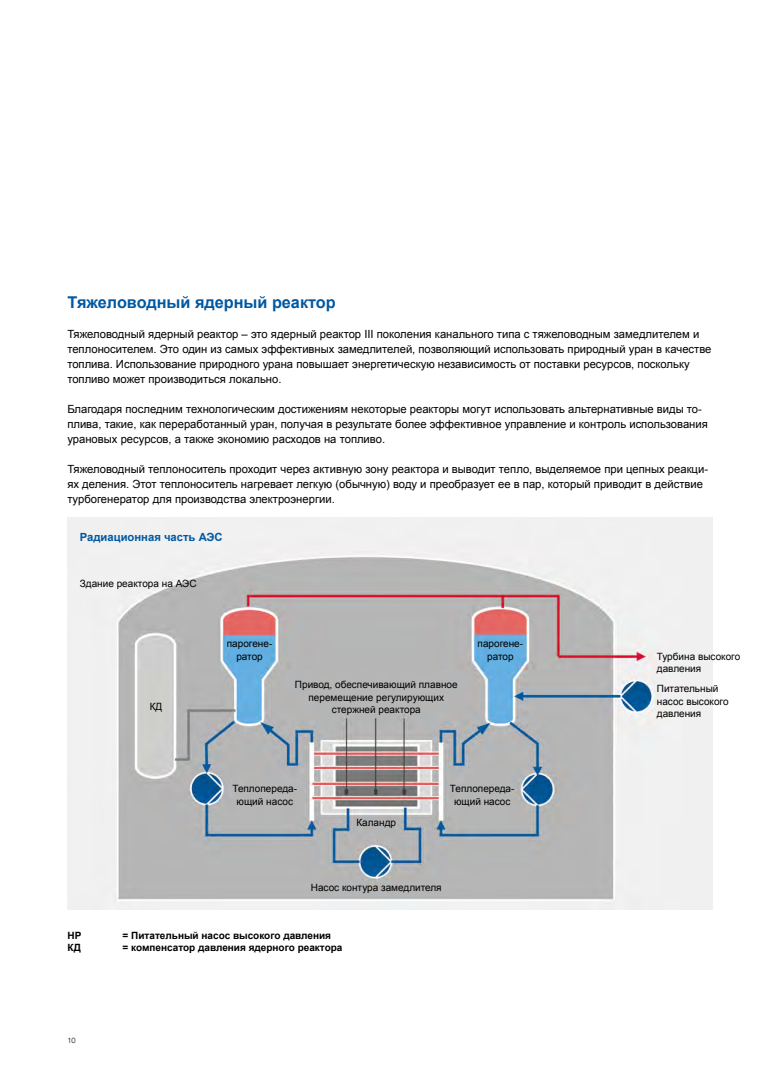
<style>
.page{position:relative;width:780px;height:1081px;background:#fff}
.page>*{position:absolute;margin:0;border:0;box-sizing:border-box;transform-origin:0 0}
.Title-2{font:700 16.25px "Arial";color:#0058a2}
.Body_text{font:11.25px/15px "Arial";color:#000}
.Body_text-2{font:700 11.25px "Arial";color:#0058a2}
.t1{font:10px/12.5px "Arial";color:#000;text-align:center}
.t2{font:700 10px "Arial";color:#000}
.t3{font:300 7.5px "Helvetica Neue LT Com";color:#000}
</style>
<div class="page">
<img style="left:67px;top:517px;width:645px;height:392px">
<p class="Title-2" style="left:67px;top:292px;width:270px">Тяжеловодный ядерный реактор</p>
<p class="Body_text" style="left:67px;top:327px;width:645px">Тяжеловодный ядерный реактор – это ядерный реактор III поколения канального типа с тяжеловодным замедлителем и теплоносителем. Это один из самых эффективных замедлителей, позволяющий использовать природный уран в качестве топлива. Использование природного урана повышает энергетическую независимость от поставки ресурсов, поскольку топливо может производиться локально.</p>
<p class="Body_text" style="left:67px;top:402px;width:642px">Благодаря последним технологическим достижениям некоторые реакторы могут использовать альтернативные виды то&shy;плива, такие, как переработанный уран, получая в результате более эффективное управление и контроль использования урановых ресурсов, а также экономию расходов на топливо.</p>
<p class="Body_text" style="left:67px;top:462px;width:642px">Тяжеловодный теплоноситель проходит через активную зону реактора и выводит тепло, выделяемое при цепных реакци&shy;ях деления. Этот теплоноситель нагревает легкую (обычную) воду и преобразует ее в пар, который приводит в действие турбогенератор для производства электроэнергии.</p>
<p class="Body_text-2" style="left:80px;top:530px;width:144px">Радиационная часть АЭС</p>
<p class="t1" style="left:80px;top:577px;width:118px">Здание реактора на АЭС</p>
<p class="t1" style="left:150px;top:700px;width:14px">КД</p>
<p class="t1" style="left:227px;top:638px;width:47px">парогене&shy;ратор</p>
<p class="t1" style="left:477px;top:638px;width:47px">парогене&shy;ратор</p>
<p class="t1" style="left:656px;top:650px;width:85px;text-align:left">Турбина высокого давления</p>
<p class="t1" style="left:295px;top:678px;width:164px">Привод, обеспечивающий плавное перемещение регулирующих стержней реактора</p>
<p class="t1" style="left:656px;top:682px;width:73px;text-align:left">Питательный насос высокого давления</p>
<p class="t1" style="left:232px;top:782px;width:66px">Теплопереда&shy;ющий насос</p>
<p class="t1" style="left:356px;top:816px;width:41px">Каландр</p>
<p class="t1" style="left:450px;top:782px;width:66px">Теплопереда&shy;ющий насос</p>
<p class="t1" style="left:311px;top:881px;width:132px">Насос контура замедлителя</p>
<p class="t2" style="left:68px;top:928px;width:15px">HP</p>
<p class="t2" style="left:123px;top:928px;width:210px">= Питательный насос высокого давления</p>
<p class="t2" style="left:68px;top:941px;width:15px">КД</p>
<p class="t2" style="left:123px;top:941px;width:221px">= компенсатор давления ядерного реактора</p>
<p class="t3" style="left:67px;top:1036px;width:10px">10</p>
</div>
